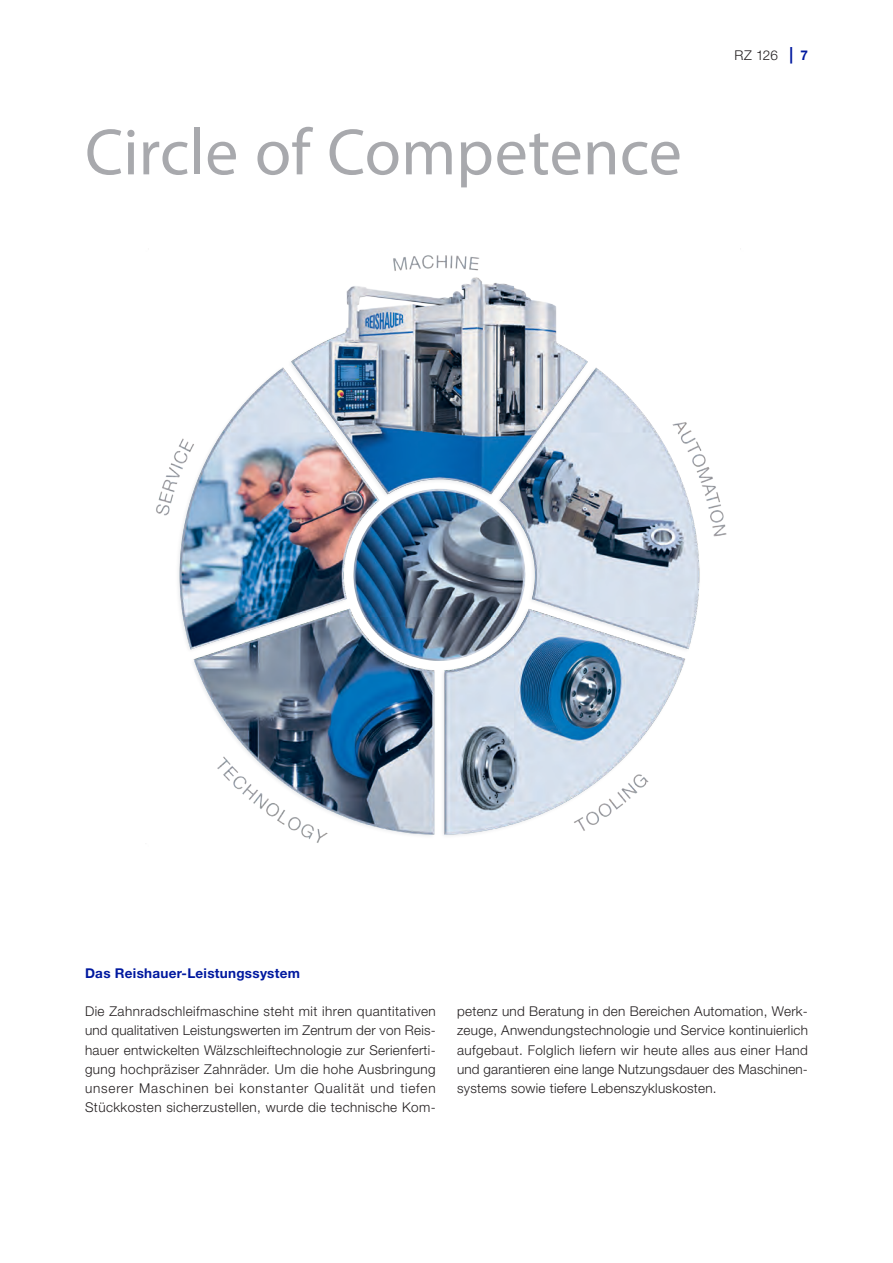
<style>
.page{position:relative;width:893px;height:1263px;background:#fff}
.page>*{position:absolute;margin:0;border:0;box-sizing:border-box;transform-origin:0 0}
.t1{font:66px "Myriad Pro";color:#a8a9ad}
.t2{font:300 13.5px/19.2px "Helvetica Neue LT Std";letter-spacing:.02em;color:#231f20;text-align:justify}
.t3{font:700 13.5px "Helvetica Neue LT Std";letter-spacing:.02em;color:#00199f}
.s1{font-weight:700;font-size:16.5px;color:#00199f}
.s2{font-weight:700;color:#00199f}
</style>
<div class="page">
<img style="left:156px;top:255px;width:571px;height:588px">
<p class="t1" style="left:85px;top:111px;width:598px">Circle of Competence</p>
<p class="t2" style="left:734px;top:45px;width:75px">RZ 126 <span class="s1">|</span> <span class="s2">7</span></p>
<p class="t3" style="left:85px;top:965px;width:217px">Das Reishauer-Leistungssystem</p>
<p class="t2" style="left:85px;top:1002px;width:352px">Die Zahnradschleifmaschine steht mit ihren quantitativen und qualitativen Leistungswerten im Zentrum der von Reis&shy;hauer entwickelten Wälzschleiftechnologie zur Serienferti&shy;gung hochpräziser Zahnräder. Um die hohe Ausbringung unserer Maschinen bei konstanter Qualität und tiefen Stückkosten sicherzustellen, wurde die technische Kom-</p>
<p class="t2" style="left:457px;top:1002px;width:352px">petenz und Beratung in den Bereichen Automation, Werk&shy;zeuge, Anwendungstechnologie und Service kontinuierlich aufgebaut. Folglich liefern wir heute alles aus einer Hand und garantieren eine lange Nutzungsdauer des Maschinen&shy;systems sowie tiefere Lebenszykluskosten.</p>
</div>
